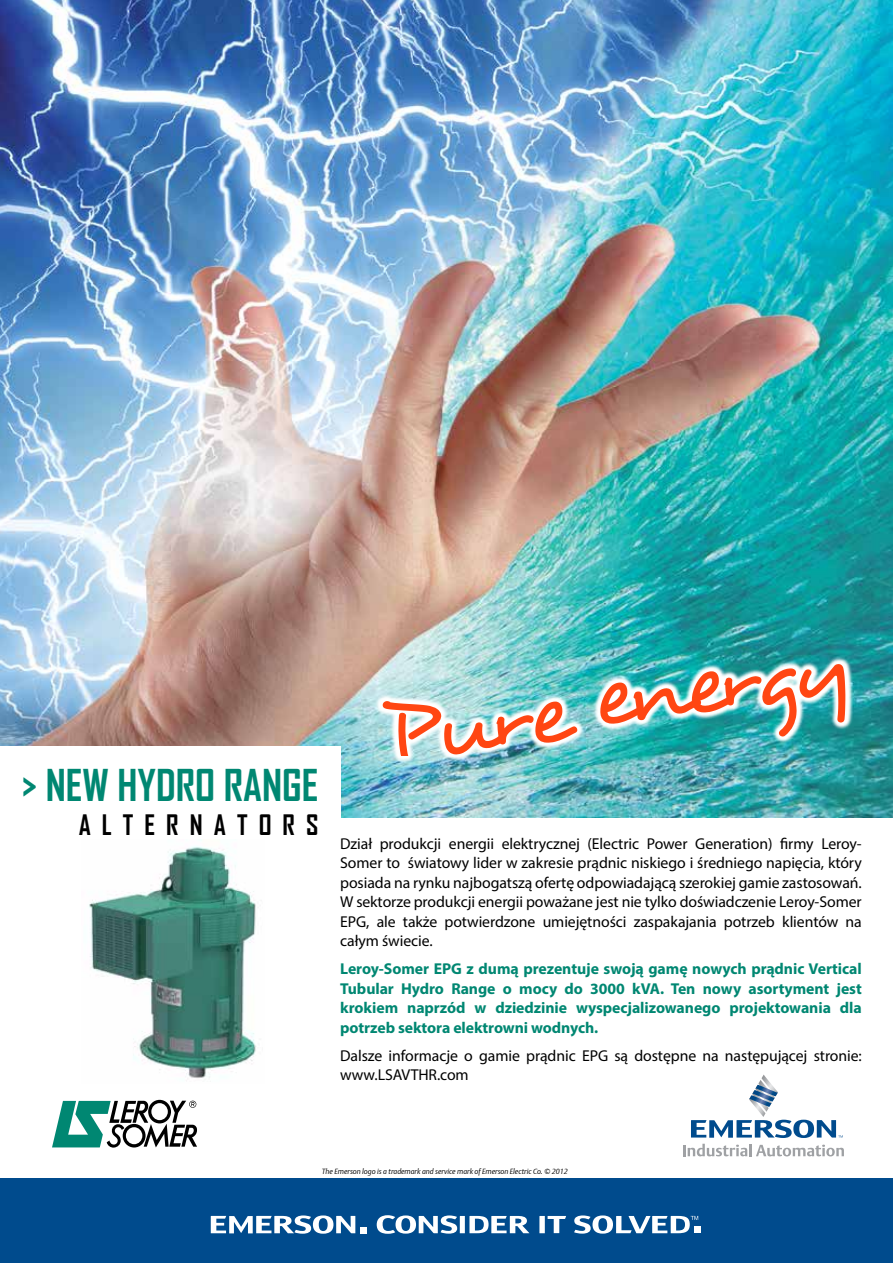
<style>
.page{position:relative;width:893px;height:1263px;background:#fff}
.page>*{position:absolute;margin:0;border:0;box-sizing:border-box;transform-origin:0 0}
.t1{font:700 42px "Agency FB";color:#008772}
.t2{font:700 27px "Agency FB";letter-spacing:.41em;color:#000}
.t3{font:15.75px/19.5px "Myriad Pro";letter-spacing:-.005em;color:#000;text-align:justify}
.t4{font:700 15.75px/19.5px "Myriad Pro";letter-spacing:-.005em;color:#008772;text-align:justify}
.t5{font:italic 7.5px "DTL Argo T Light";letter-spacing:-.005em;color:#000}
</style>
<div class="page">
<img style="left:0;top:0;width:893px;height:818px">
<div style="left:0;top:746px;width:340px;height:121px;background:#fff"></div>
<svg style="left:52px;top:1100px;width:145px;height:48px"></svg>
<div style="left:0;top:1179px;width:893px;height:84px;background:#004b8d"></div>
<svg style="left:691px;top:1074px;width:152px;height:64px"></svg>
<svg style="left:683px;top:1144px;width:161px;height:12px"></svg>
<svg style="left:211px;top:1215px;width:144px;height:19px"></svg>
<svg style="left:539px;top:1216px;width:27px;height:17px"></svg>
<svg style="left:377px;top:1215px;width:152px;height:19px"></svg>
<svg style="left:361px;top:1227px;width:6px;height:6px"></svg>
<svg style="left:574px;top:1215px;width:127px;height:18px"></svg>
<img style="left:375px;top:656px;width:478px;height:107px">
<img style="left:383px;top:701px;width:194px;height:54px">
<img style="left:600px;top:664px;width:245px;height:73px">
<img style="left:89px;top:839px;width:167px;height:239px">
<h1 class="t1" style="left:22px;top:759px;width:298px">&gt; NEW HYDRO RANGE</h1>
<h2 class="t2" style="left:79px;top:808px;width:241px">ALTERNATORS</h2>
<p class="t3" style="left:340px;top:833px;width:523px">Dział produkcji energii elektrycznej (Electric Power Generation) firmy Leroy-Somer to światowy lider w zakresie prądnic niskiego i średniego napięcia, który posiada na rynku najbogatszą ofertę odpowiadającą szerokiej gamie zastosowań.<br>W sektorze produkcji energii poważane jest nie tylko doświadczenie Leroy-Somer EPG, ale także potwierdzone umiejętności zaspakajania potrzeb klientów na całym świecie.</p>
<p class="t4" style="left:340px;top:959px;width:523px">Leroy-Somer EPG z dumą prezentuje swoją gamę nowych prądnic Vertical Tubular Hydro Range o mocy do 3000 kVA. Ten nowy asortyment jest krokiem naprzód w dziedzinie wyspecjalizowanego projektowania dla potrzeb sektora elektrowni wodnych.</p>
<p class="t3" style="left:340px;top:1045px;width:523px">Dalsze informacje o gamie prądnic EPG są dostępne na następującej stronie: www.LSAVTHR.com</p>
<p class="t5" style="left:322px;top:1166px;width:247px">The Emerson logo is a trademark and service mark of Emerson Electric Co. © 2012</p>
</div>
